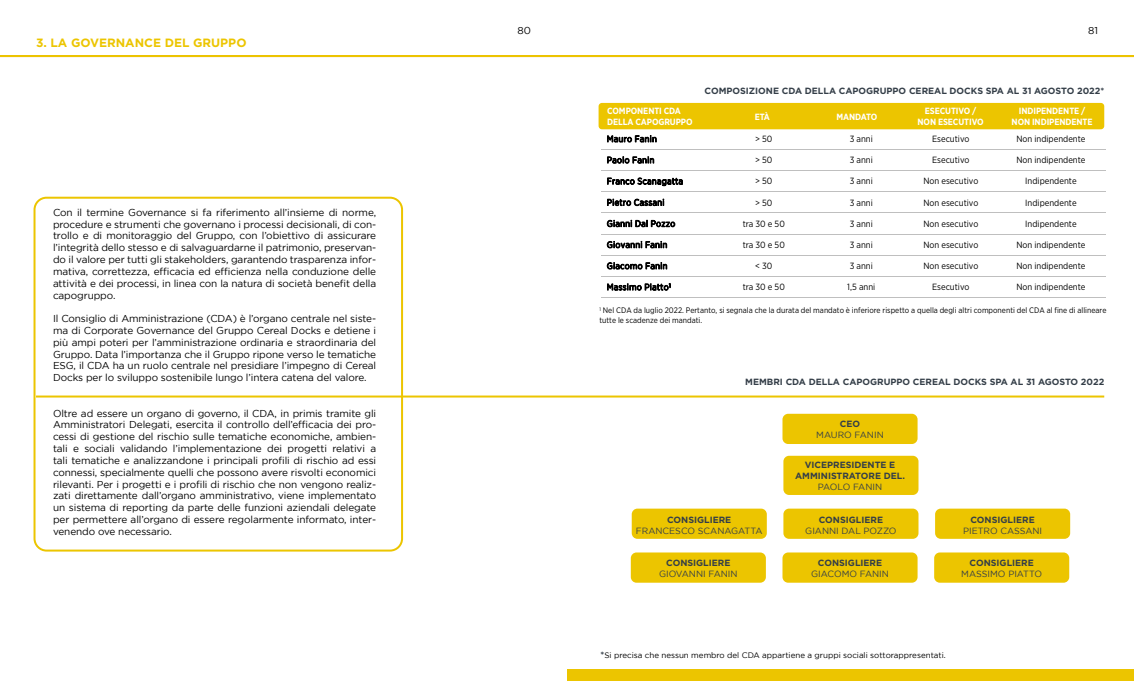
<style>
.page{position:relative;width:1134px;height:681px;background:#fff}
.page>*{position:absolute;margin:0;border:0;box-sizing:border-box;transform-origin:0 0}
.t1{font:700 12px "Gotham";color:#ecc500}
.t2{font:10px/11.8px "Gotham";letter-spacing:-.01em;color:#000;text-align:justify}
.t3{font:9px "Gotham Narrow";color:#000}
.t4{font:700 9px/11px "Gotham";color:#343e48;text-align:center}
.t5{font:9px "Gotham";color:#343e48}
.t6{font:700 9px/11px "Gotham Narrow";letter-spacing:-.01em;color:#fff;text-align:center}
.t7{font:9px/10.8px "Gotham Narrow";letter-spacing:.03em;color:#fff;text-align:center}
.t8{font:9px "Gotham Narrow";letter-spacing:.025em;color:#000}
.t9{font:9px "Gotham Narrow";letter-spacing:.03em;color:#000}
.t10{font:9px "Gotham";letter-spacing:-.02em;color:#343e48}
.t11{font:8px/9.6px "Gotham Narrow";color:#000}
.t12{font:8px "Gotham";color:#000}
.s1{font-weight:700;font-size:9px;color:#343e48}
</style>
<div class="page">
<hr style="left:0;top:55px;width:1134px;height:2px;background:#ecc500">
<div style="left:599px;top:103px;width:505px;height:26px;background:#ecc500;border-radius:3px"></div>
<div style="left:567px;top:669px;width:567px;height:11px;background:#ecc500"></div>
<div style="left:782px;top:413px;width:135px;height:31px;background:#ecc500;border-radius:6px"></div>
<div style="left:783px;top:455px;width:135px;height:39px;background:#ecc500;border-radius:6px"></div>
<div style="left:783px;top:508px;width:135px;height:30px;background:#ecc500;border-radius:6px"></div>
<div style="left:632px;top:508px;width:135px;height:30px;background:#ecc500;border-radius:6px"></div>
<div style="left:935px;top:508px;width:135px;height:30px;background:#ecc500;border-radius:6px"></div>
<div style="left:782px;top:552px;width:135px;height:30px;background:#ecc500;border-radius:6px"></div>
<div style="left:631px;top:552px;width:135px;height:30px;background:#ecc500;border-radius:6px"></div>
<div style="left:934px;top:552px;width:135px;height:30px;background:#ecc500;border-radius:6px"></div>
<hr style="left:601px;top:149px;width:505px;height:1px;background:#bfbfbf">
<hr style="left:601px;top:170px;width:505px;height:1px;background:#bfbfbf">
<hr style="left:601px;top:191px;width:505px;height:1px;background:#bfbfbf">
<hr style="left:601px;top:212px;width:505px;height:1px;background:#bfbfbf">
<hr style="left:601px;top:234px;width:505px;height:1px;background:#bfbfbf">
<hr style="left:601px;top:255px;width:505px;height:1px;background:#bfbfbf">
<hr style="left:601px;top:276px;width:505px;height:1px;background:#bfbfbf">
<hr style="left:601px;top:297px;width:505px;height:1px;background:#bfbfbf">
<hr style="left:36px;top:395px;width:1068px;height:2px;background:#ecc500">
<div style="left:34px;top:197px;width:369px;height:354px;border:2px solid #ecc500;border-radius:12px"></div>
<p class="t1" style="left:36px;top:36px;width:212px">3. LA GOVERNANCE DEL GRUPPO</p>
<p class="t2" style="left:53px;top:206px;width:325px">Con il termine Governance si fa riferimento all’insieme di norme, procedure e strumenti che governano i processi decisionali, di con&shy;trollo e di monitoraggio del Gruppo, con l’obiettivo di assicurare l’integrità dello stesso e di salvaguardarne il patrimonio, preservan&shy;do il valore per tutti gli stakeholders, garantendo trasparenza infor&shy;mativa, correttezza, efficacia ed efficienza nella conduzione delle attività e dei processi, in linea con la natura di società benefit della capogruppo.</p>
<p class="t2" style="left:53px;top:312px;width:325px">Il Consiglio di Amministrazione (CDA) è l’organo centrale nel siste&shy;ma di Corporate Governance del Gruppo Cereal Docks e detiene i più ampi poteri per l’amministrazione ordinaria e straordinaria del Gruppo. Data l’importanza che il Gruppo ripone verso le tematiche ESG, il CDA ha un ruolo centrale nel presidiare l’impegno di Cereal Docks per lo sviluppo sostenibile lungo l’intera catena del valore.</p>
<p class="t2" style="left:53px;top:407px;width:325px">Oltre ad essere un organo di governo, il CDA, in primis tramite gli Amministratori Delegati, esercita il controllo dell’efficacia dei pro&shy;cessi di gestione del rischio sulle tematiche economiche, ambien&shy;tali e sociali validando l’implementazione dei progetti relativi a tali tematiche e analizzandone i principali profili di rischio ad essi connessi, specialmente quelli che possono avere risvolti economici rilevanti. Per i progetti e i profili di rischio che non vengono realiz&shy;zati direttamente dall’organo amministrativo, viene implementato un sistema di reporting da parte delle funzioni aziendali delegate per permettere all’organo di essere regolarmente informato, inter&shy;venendo ove necessario.</p>
<p class="t2" style="left:517px;top:25px;width:15px">80</p>
<p class="t2" style="left:1088px;top:25px;width:11px">81</p>
<p class="t4" style="left:705px;top:85px;width:401px">COMPOSIZIONE CDA DELLA CAPOGRUPPO CEREAL DOCKS SPA AL 31 AGOSTO 2022*</p>
<p class="t7" style="left:610px;top:103px;width:94px">Componenti CDA della capogruppo</p>
<p class="t7" style="left:757px;top:108px;width:15px">Età</p>
<p class="t7" style="left:843px;top:108px;width:37px">Mandato</p>
<p class="t7" style="left:920px;top:103px;width:62px">Esecutivo/Non esecutivo</p>
<p class="t7" style="left:1013px;top:99px;width:76px">Indipendente/Non indipendente</p>
<p class="t9" style="left:607px;top:133px;width:52px">Mauro Fanin</p>
<p class="t3" style="left:755px;top:133px;width:19px">&gt; 50</p>
<p class="t3" style="left:850px;top:133px;width:25px">3 anni</p>
<p class="t3" style="left:932px;top:133px;width:39px">Esecutivo</p>
<p class="t3" style="left:1016px;top:133px;width:71px">Non indipendente</p>
<p class="t9" style="left:607px;top:154px;width:49px">Paolo Fanin</p>
<p class="t3" style="left:755px;top:154px;width:19px">&gt; 50</p>
<p class="t3" style="left:850px;top:154px;width:25px">3 anni</p>
<p class="t3" style="left:932px;top:154px;width:39px">Esecutivo</p>
<p class="t3" style="left:1016px;top:154px;width:71px">Non indipendente</p>
<p class="t8" style="left:607px;top:175px;width:78px">Franco Scanagatta</p>
<p class="t3" style="left:755px;top:175px;width:19px">&gt; 50</p>
<p class="t3" style="left:850px;top:175px;width:25px">3 anni</p>
<p class="t3" style="left:923px;top:175px;width:57px">Non esecutivo</p>
<p class="t3" style="left:1025px;top:175px;width:53px">Indipendente</p>
<p class="t8" style="left:607px;top:197px;width:59px">Pietro Cassani</p>
<p class="t3" style="left:755px;top:197px;width:19px">&gt; 50</p>
<p class="t3" style="left:850px;top:197px;width:25px">3 anni</p>
<p class="t3" style="left:923px;top:197px;width:57px">Non esecutivo</p>
<p class="t3" style="left:1025px;top:197px;width:53px">Indipendente</p>
<p class="t9" style="left:607px;top:218px;width:70px">Gianni Dal Pozzo</p>
<p class="t3" style="left:743px;top:218px;width:44px">tra 30 e 50</p>
<p class="t3" style="left:850px;top:218px;width:25px">3 anni</p>
<p class="t3" style="left:923px;top:218px;width:57px">Non esecutivo</p>
<p class="t3" style="left:1025px;top:218px;width:53px">Indipendente</p>
<p class="t9" style="left:607px;top:239px;width:62px">Giovanni Fanin</p>
<p class="t3" style="left:743px;top:239px;width:44px">tra 30 e 50</p>
<p class="t3" style="left:850px;top:239px;width:25px">3 anni</p>
<p class="t3" style="left:923px;top:239px;width:57px">Non esecutivo</p>
<p class="t3" style="left:1016px;top:239px;width:71px">Non indipendente</p>
<p class="t8" style="left:607px;top:260px;width:62px">Giacomo Fanin</p>
<p class="t3" style="left:755px;top:260px;width:19px">&lt; 30</p>
<p class="t3" style="left:850px;top:260px;width:25px">3 anni</p>
<p class="t3" style="left:923px;top:260px;width:57px">Non esecutivo</p>
<p class="t3" style="left:1016px;top:260px;width:71px">Non indipendente</p>
<p class="t8" style="left:607px;top:281px;width:66px">Massimo Piatto<sup>1</sup></p>
<p class="t3" style="left:743px;top:281px;width:44px">tra 30 e 50</p>
<p class="t3" style="left:847px;top:281px;width:29px">1,5 anni</p>
<p class="t3" style="left:932px;top:281px;width:39px">Esecutivo</p>
<p class="t3" style="left:1016px;top:281px;width:71px">Non indipendente</p>
<p class="t6" style="left:755px;top:112px;width:17px">ETÀ</p>
<p class="t6" style="left:836px;top:112px;width:42px">MANDATO</p>
<p class="t6" style="left:917px;top:105px;width:67px">ESECUTIVO /<br>NON ESECUTIVO</p>
<p class="t6" style="left:1012px;top:105px;width:82px">INDIPENDENTE /<br>NON INDIPENDENTE</p>
<p class="t6" style="left:607px;top:105px;width:87px;text-align:left">COMPONENTI CDA<br>DELLA CAPOGRUPPO</p>
<p class="t11" style="left:599px;top:305px;width:508px"><sup>1</sup> Nel CDA da luglio 2022. Pertanto, si segnala che la durata del mandato è inferiore rispetto a quella degli altri componenti del CDA al fine di allineare tutte le scadenze dei mandati.</p>
<p class="t4" style="left:745px;top:375px;width:360px">MEMBRI CDA DELLA CAPOGRUPPO CEREAL DOCKS SPA AL 31 AGOSTO 2022</p>
<p class="t4" style="left:667px;top:513px;width:66px">CONSIGLIERE</p>
<p class="t5" style="left:636px;top:525px;width:128px">FRANCESCO SCANAGATTA</p>
<p class="t4" style="left:666px;top:557px;width:66px">CONSIGLIERE</p>
<p class="t5" style="left:659px;top:568px;width:80px">GIOVANNI FANIN</p>
<p class="t4" style="left:840px;top:418px;width:22px">CEO</p>
<p class="t5" style="left:816px;top:429px;width:69px">MAURO FANIN</p>
<p class="t4" style="left:795px;top:459px;width:111px">VICEPRESIDENTE E<br>AMMINISTRATORE DEL.</p>
<p class="t10" style="left:818px;top:481px;width:66px">PAOLO FANIN</p>
<p class="t4" style="left:819px;top:513px;width:66px">CONSIGLIERE</p>
<p class="t5" style="left:805px;top:525px;width:93px">GIANNI DAL POZZO</p>
<p class="t4" style="left:818px;top:557px;width:66px">CONSIGLIERE</p>
<p class="t5" style="left:811px;top:568px;width:79px">GIACOMO FANIN</p>
<p class="t4" style="left:970px;top:513px;width:66px">CONSIGLIERE</p>
<p class="t5" style="left:963px;top:525px;width:81px">PIETRO CASSANI</p>
<p class="t4" style="left:970px;top:557px;width:66px">CONSIGLIERE</p>
<p class="t5" style="left:961px;top:568px;width:82px">MASSIMO PIATTO</p>
<p class="t12" style="left:601px;top:650px;width:347px"><span class="s1">*</span>Si precisa che nessun membro del CDA appartiene a gruppi sociali sottorappresentati.</p>
</div>
